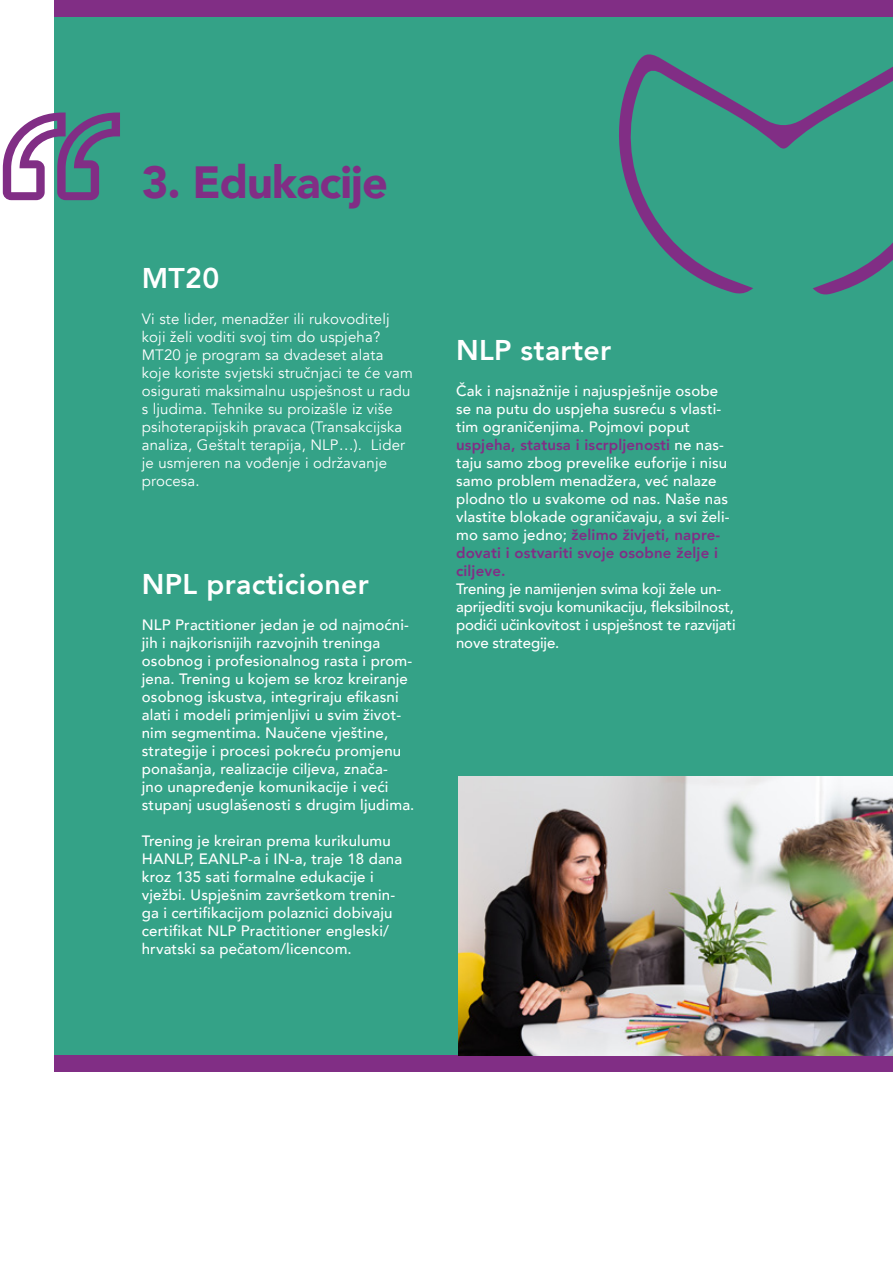
<style>
.page{position:relative;width:893px;height:1263px;background:#fff}
.page>*{position:absolute;margin:0;border:0;box-sizing:border-box;transform-origin:0 0}
.t1{font:900 45px "Avenir";letter-spacing:-.02em;color:#812e85}
.t2{font:800 28.5px "Avenir";letter-spacing:.01em;color:#fff}
.t3{font:500 15px/18px "Avenir";letter-spacing:.01em;color:#fff}
.t4{font:15px/18px "Avenir";letter-spacing:.01em;color:#fff}
.t5{font:500 15px/18px "Avenir";letter-spacing:-.01em;color:#fff}
.s1{font-weight:800;color:#812e85}
</style>
<div class="page">
<div style="left:54px;top:0;width:839px;height:1071px;background:#34a287"></div>
<svg style="left:3px;top:113px;width:117px;height:87px"></svg>
<div style="left:54px;top:0;width:839px;height:16px;background:#812e85"></div>
<div style="left:54px;top:1055px;width:839px;height:16px;background:#812e85"></div>
<img style="left:458px;top:776px;width:435px;height:279px">
<svg style="left:619px;top:54px;width:274px;height:241px"></svg>
<h1 class="t1" style="left:142px;top:144px;width:248px">3. Edukacije</h1>
<h2 class="t2" style="left:142px;top:256px;width:79px">MT20</h2>
<p class="t4" style="left:142px;top:310px;width:273px">Vi ste lider, menadžer ili rukovoditelj koji želi voditi svoj tim do uspjeha?<br>MT20 je program sa dvadeset alata koje koriste svjetski stručnjaci te će vam osigurati maksimalnu uspješnost u radu s ljudima. Tehnike su proizašle iz više psihoterapijskih pravaca (Transakcijska analiza, Geštalt terapija, NLP…). Lider je usmjeren na vođenje i održavanje procesa.</p>
<h2 class="t2" style="left:142px;top:562px;width:228px">NPL practicioner</h2>
<p class="t3" style="left:142px;top:615px;width:274px">NLP Practitioner jedan je od najmoćni&shy;jih i najkorisnijih razvojnih treninga osobnog i profesionalnog rasta i prom&shy;jena. Trening u kojem se kroz kreiranje osobnog iskustva, integriraju efikasni alati i modeli primjenljivi u svim život&shy;nim segmentima. Naučene vještine, strategije i procesi pokreću promjenu ponašanja, realizacije ciljeva, znača-<br>jno unapređenje komunikacije i veći stupanj usuglašenosti s drugim ljudima.</p>
<p class="t3" style="left:142px;top:831px;width:262px">Trening je kreiran prema kurikulumu HANLP, EANLP-a i IN-a, traje 18 dana kroz 135 sati formalne edukacije i vježbi. Uspješnim završetkom trenin&shy;ga i certifikacijom polaznici dobivaju certifikat NLP Practitioner engleski/ hrvatski sa pečatom/licencom.</p>
<h2 class="t2" style="left:456px;top:328px;width:157px">NLP starter</h2>
<p class="t3" style="left:456px;top:381px;width:275px">Čak i najsnažnije i najuspješnije osobe se na putu do uspjeha susreću s vlasti&shy;tim ograničenjima. Pojmovi poput <span class="s1">uspjeha, statusa i iscrpljenosti</span> ne nas&shy;taju samo zbog prevelike euforije i nisu samo problem menadžera, već nalaze plodno tlo u svakome od nas. Naše nas vlastite blokade ograničavaju, a svi želi&shy;mo samo jedno; <span class="s1">želimo živjeti, napre&shy;dovati i ostvariti svoje osobne želje i ciljeve.</span></p>
<p class="t5" style="left:456px;top:579px;width:281px">Trening je namijenjen svima koji žele un&shy;aprijediti svoju komunikaciju, fleksibilnost, podići učinkovitost i uspješnost te razvijati nove strategije.</p>
</div>
